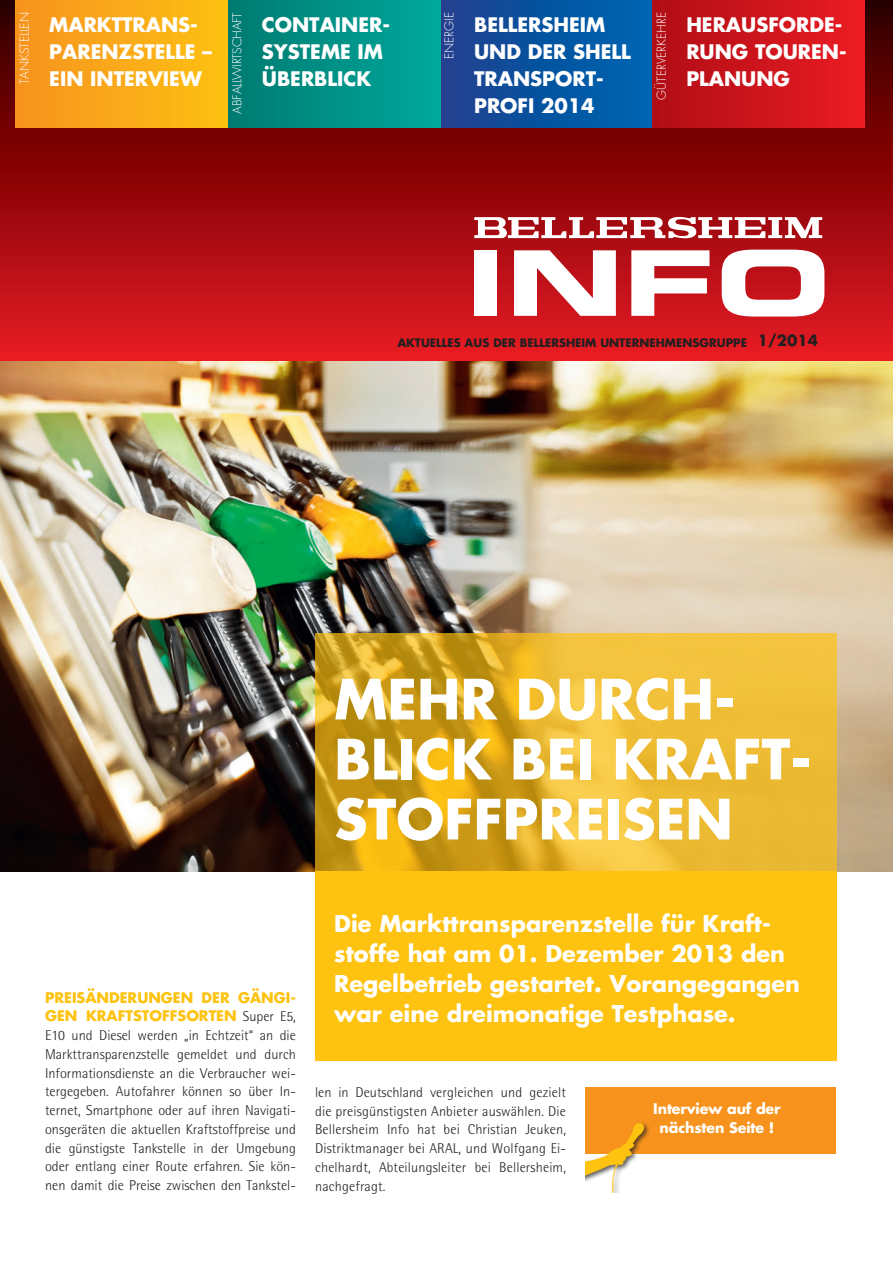
<style>
.page{position:relative;width:893px;height:1263px;background:#fff}
.page>*{position:absolute;margin:0;border:0;box-sizing:border-box;transform-origin:0 0}
.t1{font:700 54px "Futura";color:#fff}
.t2{font:700 22.5px/30px "Futura";color:#fff}
.t3{font:700 19.5px/27px "Futura";color:#fff}
.t4{font:300 14.25px/18.8px "Rotis Semi Sans";letter-spacing:.005em;color:#231f20;text-align:justify}
.t5{font:700 14.25px/18.8px "Futura";color:#fec210}
.t6{font:700 14.25px/18.8px "Futura";letter-spacing:-.01em;color:#fff;text-align:center}
.t7{font:300 12px "Futura";color:#fff}
.t8{font:300 12px "Futura";letter-spacing:-.02em;color:#fff}
.t9{font:700 11.4px "Futura";color:#231f20}
.s1{font-size:15px}
.s2{font-family:"Futura";font-weight:700;color:#fec210}
</style>
<div class="page">
<div style="left:0;top:0;width:893px;height:361px;background:linear-gradient(to bottom,#2f0000,#ea1720)"></div>
<div style="left:440px;top:0;width:213px;height:128px;background:linear-gradient(to right,#1e408e,#0066b2)"></div>
<div style="left:652px;top:0;width:213px;height:128px;background:linear-gradient(to right,#b00d15,#eb1c23)"></div>
<div style="left:228px;top:0;width:213px;height:128px;background:linear-gradient(to right,#007a70,#00a89c)"></div>
<div style="left:15px;top:0;width:213px;height:128px;background:linear-gradient(to right,#f6921f,#fdc112)"></div>
<svg style="left:474px;top:217px;width:348px;height:21px"></svg>
<div style="left:474px;top:250px;width:23px;height:66px;background:#fff"></div>
<svg style="left:514px;top:250px;width:102px;height:66px"></svg>
<svg style="left:631px;top:250px;width:78px;height:66px"></svg>
<svg style="left:722px;top:250px;width:102px;height:67px"></svg>
<img style="left:0;top:361px;width:893px;height:511px">
<div style="left:315px;top:872px;width:521px;height:189px;background:#fec210"></div>
<svg style="left:315px;top:634px;width:521px;height:238px;background:#e2b12b"></svg>
<div style="left:585px;top:1086px;width:251px;height:67px;background:#f7931d"></div>
<img style="left:585px;top:1122px;width:66px;height:71px">
<p class="t7" style="left:17px;top:84px;width:74px;rotate:-90deg">TANKSTELLEN</p>
<h3 class="t3" style="left:49px;top:11px;width:150px">Markttrans - paren</h3>
<h3 class="t3" style="left:119px;top:38px;width:47px">zstelle</h3>
<h3 class="t3" style="left:202px;top:38px;width:11px">–</h3>
<h3 class="t3" style="left:49px;top:65px;width:154px">EIN INTERVIEW</h3>
<p class="t8" style="left:229px;top:114px;width:103px;rotate:-90deg">ABFALLWIRTSCHAFT</p>
<h3 class="t3" style="left:262px;top:11px;width:130px">CONTAINER-<br>SYSTEME IM</h3>
<h3 class="t3" style="left:262px;top:65px;width:111px">ÜBERBLICK</h3>
<p class="t7" style="left:441px;top:59px;width:48px;rotate:-90deg">ENERGIE</p>
<h3 class="t3" style="left:474px;top:11px;width:133px">BELLERSHEIM<br>UND der</h3>
<h3 class="t3" style="left:474px;top:38px;width:131px;text-indent:99px">Shell trans port&shy;profi 2014</h3>
<p class="t7" style="left:654px;top:100px;width:89px;rotate:-90deg">GÜTERVERKEHRE</p>
<h3 class="t3" style="left:686px;top:11px;width:162px">HERAUSFORDE-<br>RUNG TOUREN-<br>PLANUNG</h3>
<p class="t9" style="left:397px;top:335px;width:422px">AKTUELLES AUS DER BELLERSHEIM UNTERNEHMENSGRUPPE <span class="s1">1/2014</span></p>
<h1 class="t1" style="left:334px;top:662px;width:90px">Mehr</h1>
<h1 class="t1" style="left:516px;top:662px;width:80px">Durch</h1>
<h1 class="t1" style="left:714px;top:662px;width:23px">-</h1>
<h1 class="t1" style="left:334px;top:722px;width:32px">blick</h1>
<h1 class="t1" style="left:510px;top:722px;width:27px">bei</h1>
<h1 class="t1" style="left:612px;top:722px;width:201px">Kraft-</h1>
<h1 class="t1" style="left:334px;top:782px;width:237px">stoffpreisen</h1>
<p class="t5" style="left:45px;top:987px;width:252px">PREISÄNDERUNGEN DER GÄNGI-<br>GEN KRAFTSTOFF</p>
<p class="t4" style="left:45px;top:1007px;width:252px;text-indent:132px"><span class="s2">SORTEN</span> Super E5, E10 und Diesel werden „in Echtzeit“ an die Markttransparenzstelle gemeldet und durch Informationsdienste an die Verbraucher wei&shy;tergegeben. Autofahrer können so über In&shy;ternet, Smartphone oder auf ihren Navigati&shy;onsgeräten die aktuellen Kraftstoffpreise und die günstigste Tankstelle in der Umgebung oder entlang einer Route erfahren. Sie kön&shy;nen damit die Preise zwischen den Tankstel-</p>
<h2 class="t2" style="left:334px;top:908px;width:467px">Die Markttransparenzstelle für Kraft&shy;stoffe hat am 01. Dezember 2013 den Regelbetrieb gestartet. Vorangegangen war eine dreimonatige Testphase.</h2>
<p class="t4" style="left:315px;top:1083px;width:252px">len in Deutschland vergleichen und gezielt die preisgünstigsten Anbieter auswählen. Die Bellersheim Info hat bei Christian Jeuken, Distriktmanager bei ARAL, und Wolfgang Ei&shy;chelhardt, Abteilungsleiter bei Bellersheim, nachgefragt.</p>
<p class="t6" style="left:653px;top:1099px;width:129px">Interview auf der nächsten Seite !</p>
</div>
